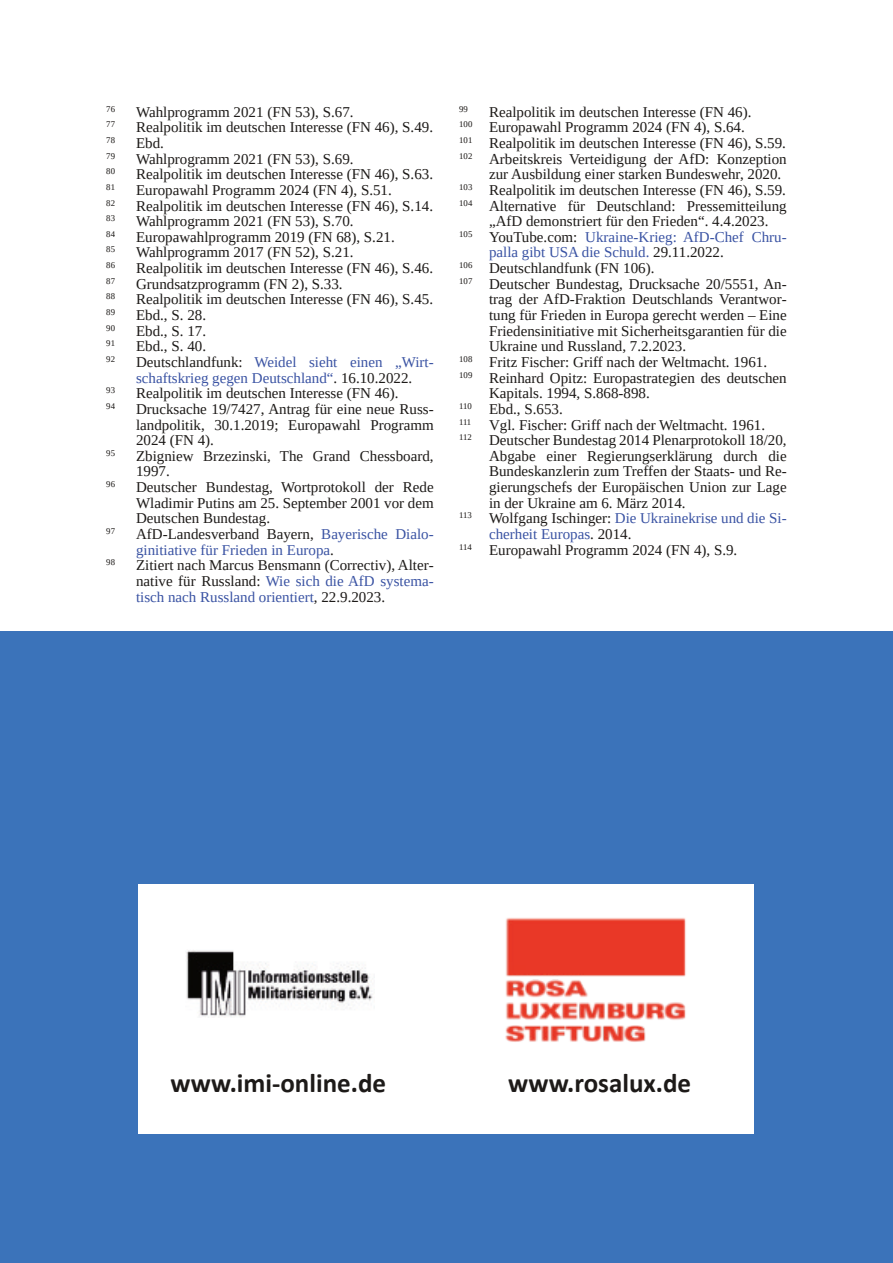
<style>
.page{position:relative;width:893px;height:1263px;background:#fff}
.page>*{position:absolute;margin:0;border:0;box-sizing:border-box;transform-origin:0 0}
.t1{font:700 27px "Calibri";color:#1d1a18}
.t2{font:15px "Liberation Serif";color:#1d1a18}
.t3{font:15px "Liberation Serif";color:#3a53a3}
.t4{font:8.7px "Liberation Serif";color:#1d1a18}
.s1{color:#1d1a18}
</style>
<div class="page">
<div style="left:0;top:631px;width:893px;height:632px;background:#3b73ba"></div>
<div style="left:139px;top:884px;width:615px;height:250px;background:#fff"></div>
<img style="left:505px;top:917px;width:181px;height:125px">
<img style="left:186px;top:950px;width:187px;height:67px">
<p class="t4" style="left:106px;top:106px;width:10px">76</p>
<p class="t2" style="left:136px;top:106px;width:219px">Wahlprogramm 2021 (FN 53), S.67.</p>
<p class="t4" style="left:106px;top:121px;width:10px">77</p>
<p class="t2" style="left:136px;top:122px;width:299px">Realpolitik im deutschen Interesse (FN 46), S.49.</p>
<p class="t4" style="left:106px;top:137px;width:10px">78</p>
<p class="t2" style="left:136px;top:138px;width:29px">Ebd.</p>
<p class="t4" style="left:106px;top:153px;width:10px">79</p>
<p class="t2" style="left:136px;top:153px;width:219px">Wahlprogramm 2021 (FN 53), S.69.</p>
<p class="t4" style="left:106px;top:168px;width:10px">80</p>
<p class="t2" style="left:136px;top:169px;width:299px">Realpolitik im deutschen Interesse (FN 46), S.63.</p>
<p class="t4" style="left:106px;top:184px;width:10px">81</p>
<p class="t2" style="left:136px;top:184px;width:257px">Europawahl Programm 2024 (FN 4), S.51.</p>
<p class="t4" style="left:106px;top:200px;width:10px">82</p>
<p class="t2" style="left:136px;top:200px;width:299px">Realpolitik im deutschen Interesse (FN 46), S.14.</p>
<p class="t4" style="left:106px;top:215px;width:10px">83</p>
<p class="t2" style="left:136px;top:216px;width:219px">Wahlprogramm 2021 (FN 53), S.70.</p>
<p class="t4" style="left:106px;top:231px;width:10px">84</p>
<p class="t2" style="left:136px;top:231px;width:260px">Europawahlprogramm 2019 (FN 68), S.21.</p>
<p class="t4" style="left:106px;top:246px;width:10px">85</p>
<p class="t2" style="left:136px;top:247px;width:219px">Wahlprogramm 2017 (FN 52), S.21.</p>
<p class="t4" style="left:106px;top:262px;width:10px">86</p>
<p class="t2" style="left:136px;top:263px;width:299px">Realpolitik im deutschen Interesse (FN 46), S.46.</p>
<p class="t4" style="left:106px;top:278px;width:10px">87</p>
<p class="t2" style="left:136px;top:278px;width:208px">Grundsatzprogramm (FN 2), S.33.</p>
<p class="t4" style="left:106px;top:293px;width:10px">88</p>
<p class="t2" style="left:136px;top:294px;width:299px">Realpolitik im deutschen Interesse (FN 46), S.45.</p>
<p class="t4" style="left:106px;top:309px;width:10px">89</p>
<p class="t2" style="left:136px;top:310px;width:72px">Ebd., S. 28.</p>
<p class="t4" style="left:106px;top:325px;width:10px">90</p>
<p class="t2" style="left:136px;top:325px;width:72px">Ebd., S. 17.</p>
<p class="t4" style="left:106px;top:340px;width:10px">91</p>
<p class="t2" style="left:136px;top:341px;width:72px">Ebd., S. 40.</p>
<p class="t4" style="left:106px;top:356px;width:10px">92</p>
<p class="t2" style="left:136px;top:357px;width:108px">Deutschlandfunk:</p>
<p class="t3" style="left:254px;top:357px;width:181px">Weidel sieht einen „Wirt-</p>
<p class="t3" style="left:136px;top:372px;width:278px">schaftskrieg gegen Deutschland“<span class="s1">. 16.10.2022.</span></p>
<p class="t4" style="left:106px;top:387px;width:10px">93</p>
<p class="t2" style="left:136px;top:388px;width:264px">Realpolitik im deutschen Interesse (FN 46).</p>
<p class="t4" style="left:106px;top:403px;width:10px">94</p>
<p class="t2" style="left:136px;top:403px;width:299px">Drucksache 19/7427, Antrag für eine neue Russ-</p>
<p class="t2" style="left:136px;top:419px;width:299px">landpolitik, 30.1.2019; Europawahl Programm</p>
<p class="t2" style="left:136px;top:435px;width:79px">2024 (FN 4).</p>
<p class="t4" style="left:106px;top:450px;width:10px">95</p>
<p class="t2" style="left:136px;top:450px;width:299px">Zbigniew Brzezinski, The Grand Chessboard,</p>
<p class="t2" style="left:136px;top:466px;width:35px">1997.</p>
<p class="t4" style="left:106px;top:481px;width:10px">96</p>
<p class="t2" style="left:136px;top:482px;width:299px">Deutscher Bundestag, Wortprotokoll der Rede</p>
<p class="t2" style="left:136px;top:497px;width:299px">Wladimir Putins am 25. September 2001 vor dem</p>
<p class="t2" style="left:136px;top:513px;width:136px">Deutschen Bundestag.</p>
<p class="t4" style="left:106px;top:528px;width:10px">97</p>
<p class="t2" style="left:136px;top:529px;width:179px">AfD-Landesverband Bayern,</p>
<p class="t3" style="left:321px;top:529px;width:114px">Bayerische Dialo-</p>
<p class="t3" style="left:136px;top:544px;width:199px">ginitiative für Frieden in Europa<span class="s1">.</span></p>
<p class="t4" style="left:106px;top:559px;width:10px">98</p>
<p class="t2" style="left:136px;top:560px;width:299px">Zitiert nach Marcus Bensmann (Correctiv), Alter-</p>
<p class="t3" style="left:136px;top:575px;width:299px"><span class="s1">native für Russland:</span> Wie sich die AfD systema-</p>
<p class="t3" style="left:136px;top:591px;width:251px">tisch nach Russland orientiert<span class="s1">, 22.9.2023.</span></p>
<p class="t4" style="left:459px;top:106px;width:10px">99</p>
<p class="t2" style="left:489px;top:106px;width:264px">Realpolitik im deutschen Interesse (FN 46).</p>
<p class="t4" style="left:459px;top:121px;width:15px">100</p>
<p class="t2" style="left:489px;top:122px;width:257px">Europawahl Programm 2024 (FN 4), S.64.</p>
<p class="t4" style="left:459px;top:137px;width:15px">101</p>
<p class="t2" style="left:489px;top:138px;width:299px">Realpolitik im deutschen Interesse (FN 46), S.59.</p>
<p class="t4" style="left:459px;top:153px;width:15px">102</p>
<p class="t2" style="left:489px;top:153px;width:299px">Arbeitskreis Verteidigung der AfD: Konzeption</p>
<p class="t2" style="left:489px;top:169px;width:294px">zur Ausbildung einer starken Bundeswehr, 2020.</p>
<p class="t4" style="left:459px;top:184px;width:15px">103</p>
<p class="t2" style="left:489px;top:184px;width:299px">Realpolitik im deutschen Interesse (FN 46), S.59.</p>
<p class="t4" style="left:459px;top:200px;width:15px">104</p>
<p class="t2" style="left:489px;top:200px;width:299px">Alternative für Deutschland: Pressemitteilung</p>
<p class="t2" style="left:489px;top:216px;width:281px">„AfD demonstriert für den Frieden“. 4.4.2023.</p>
<p class="t4" style="left:459px;top:231px;width:15px">105</p>
<p class="t2" style="left:489px;top:231px;width:90px">YouTube.com:</p>
<p class="t3" style="left:585px;top:231px;width:203px">Ukraine-Krieg: AfD-Chef Chru-</p>
<p class="t3" style="left:489px;top:247px;width:236px">palla gibt USA die Schuld. <span class="s1">29.11.2022.</span></p>
<p class="t4" style="left:459px;top:262px;width:15px">106</p>
<p class="t2" style="left:489px;top:263px;width:167px">Deutschlandfunk (FN 106).</p>
<p class="t4" style="left:459px;top:278px;width:15px">107</p>
<p class="t2" style="left:489px;top:278px;width:299px">Deutscher Bundestag, Drucksache 20/5551, An-</p>
<p class="t2" style="left:489px;top:294px;width:299px">trag der AfD-Fraktion Deutschlands Verantwor-</p>
<p class="t2" style="left:489px;top:310px;width:299px">tung für Frieden in Europa gerecht werden – Eine</p>
<p class="t2" style="left:489px;top:325px;width:299px">Friedensinitiative mit Sicherheitsgarantien für die</p>
<p class="t2" style="left:489px;top:341px;width:199px">Ukraine und Russland, 7.2.2023.</p>
<p class="t4" style="left:459px;top:356px;width:15px">108</p>
<p class="t2" style="left:489px;top:357px;width:280px">Fritz Fischer: Griff nach der Weltmacht. 1961.</p>
<p class="t4" style="left:459px;top:372px;width:15px">109</p>
<p class="t2" style="left:489px;top:372px;width:299px">Reinhard Opitz: Europastrategien des deutschen</p>
<p class="t2" style="left:489px;top:388px;width:162px">Kapitals. 1994, S.868-898.</p>
<p class="t4" style="left:459px;top:403px;width:14px">110</p>
<p class="t2" style="left:489px;top:403px;width:75px">Ebd., S.653.</p>
<p class="t4" style="left:459px;top:418px;width:14px">111</p>
<p class="t2" style="left:489px;top:419px;width:278px">Vgl. Fischer: Griff nach der Weltmacht. 1961.</p>
<p class="t4" style="left:459px;top:434px;width:14px">112</p>
<p class="t2" style="left:489px;top:435px;width:299px">Deutscher Bundestag 2014 Plenarprotokoll 18/20,</p>
<p class="t2" style="left:489px;top:450px;width:299px">Abgabe einer Regierungserklärung durch die</p>
<p class="t2" style="left:489px;top:466px;width:299px">Bundeskanzlerin zum Treffen der Staats- und Re-</p>
<p class="t2" style="left:489px;top:482px;width:299px">gierungschefs der Europäischen Union zur Lage</p>
<p class="t2" style="left:489px;top:497px;width:198px">in der Ukraine am 6. März 2014.</p>
<p class="t4" style="left:459px;top:512px;width:14px">113</p>
<p class="t3" style="left:489px;top:513px;width:299px"><span class="s1">Wolfgang Ischinger:</span> Die Ukrainekrise und die Si-</p>
<p class="t3" style="left:489px;top:529px;width:144px">cherheit Europas<span class="s1">. 2014.</span></p>
<p class="t4" style="left:459px;top:544px;width:14px">114</p>
<p class="t2" style="left:489px;top:544px;width:250px">Europawahl Programm 2024 (FN 4), S.9.</p>
<p class="t1" style="left:171px;top:1072px;width:217px">www.imi-online.de</p>
<p class="t1" style="left:508px;top:1072px;width:185px">www.rosalux.de</p>
</div>
